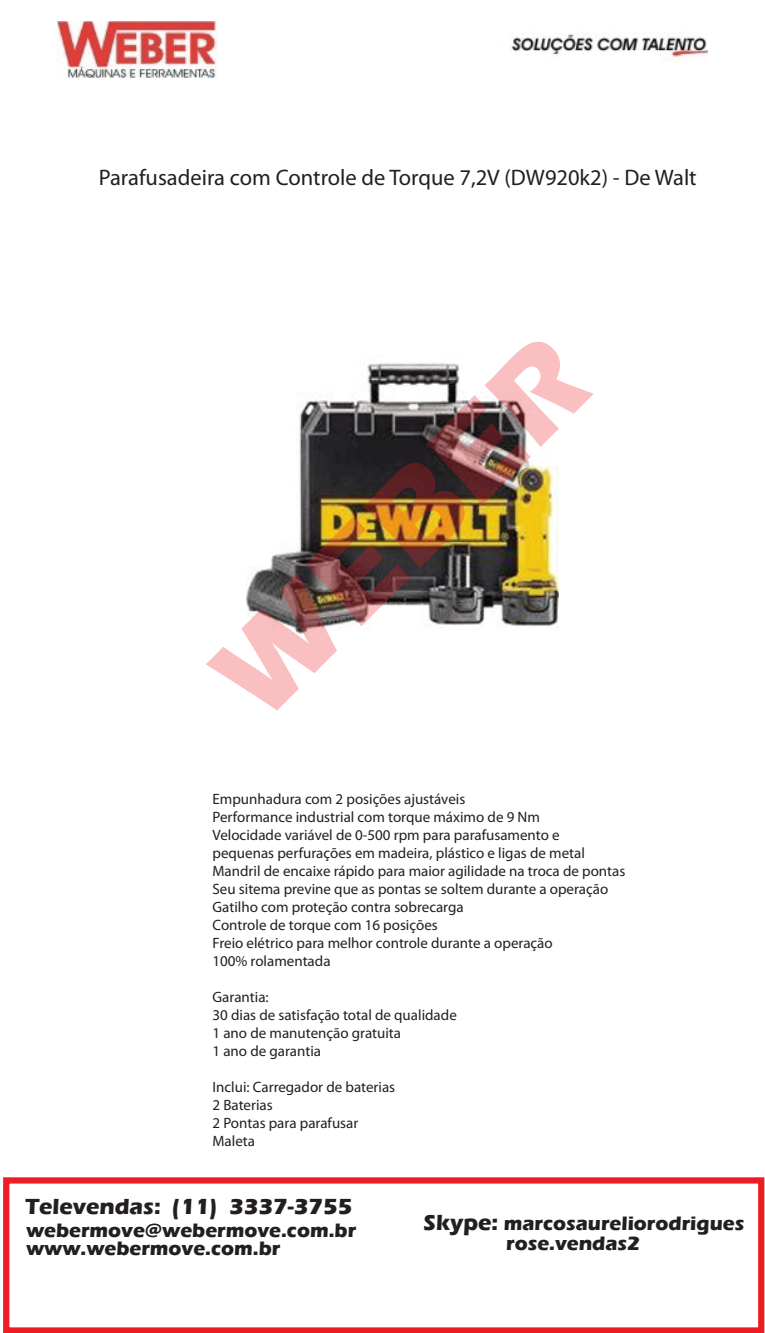
<style>
.page{position:relative;width:765px;height:1333px;background:#fff}
.page>*{position:absolute;margin:0;border:0;box-sizing:border-box;transform-origin:0 0}
.t1{font:700 125px "Eras ITC";color:rgb(238 29 35/.28)}
.t2{font:22.5px "Myriad Pro";color:#231f20}
.t3{font:700 22.5px "Eras ITC";color:#231f20}
.t4{font:700 20px/18.6px "Eras ITC";color:#231f20}
.t5{font:15px/18px "Myriad Pro";color:#231f20}
.s1{font-size:22.5px}
</style>
<div class="page">
<img style="left:246px;top:363px;width:313px;height:271px">
<div style="left:3px;top:1177px;width:761px;height:155px;border:6px solid #ee1d23"></div>
<img style="left:58px;top:21px;width:649px;height:57px">
<h2 class="t2" style="left:99px;top:164px;width:600px">Parafusadeira com Controle de Torque 7,2V (DW920k2) - De Walt</h2>
<h1 class="t1" style="left:181px;top:646px;width:478px;rotate:-45deg">WEBER</h1>
<p class="t5" style="left:212px;top:789px;width:414px">Empunhadura com 2 posições ajustáveis<br>Performance industrial com torque máximo de 9 Nm<br>Velocidade variável de 0-500 rpm para parafusamento e<br>pequenas perfurações em madeira, plástico e ligas de metal Mandril de encaixe rápido para maior agilidade na troca de pontas Seu sitema previne que as pontas se soltem durante a operação Gatilho com proteção contra sobrecarga<br>Controle de torque com 16 posições<br>Freio elétrico para melhor controle durante a operação<br>100% rolamentada</p>
<p class="t5" style="left:212px;top:987px;width:246px">Garantia:<br>30 dias de satisfação total de qualidade<br>1 ano de manutenção gratuita<br>1 ano de garantia</p>
<p class="t5" style="left:212px;top:1077px;width:184px">Inclui: Carregador de baterias<br>2 Baterias<br>2 Pontas para parafusar<br>Maleta</p>
<h2 class="t3" style="left:25px;top:1193px;width:329px">Televendas: (11) 3337-3755</h2>
<h3 class="t4" style="left:26px;top:1220px;width:332px">webermove@webermove.com.br www.webermove.com.br</h3>
<h3 class="t4" style="left:506px;top:1212px;width:240px;line-height:20.4px;text-indent:-83px"><span class="s1">Skype:</span> marcosaureliorodrigues rose.vendas2</h3>
</div>
